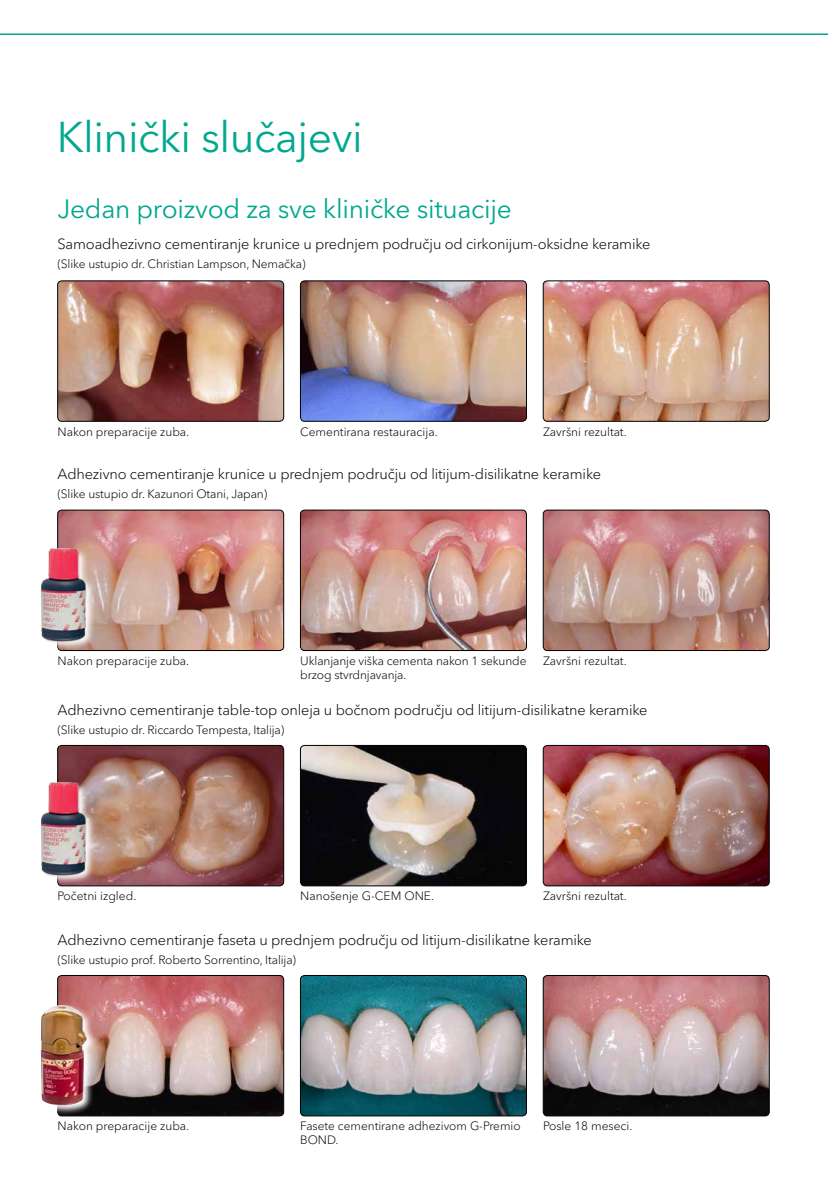
<style>
.page{position:relative;width:828px;height:1191px;background:#fff}
.page>*{position:absolute;margin:0;border:0;box-sizing:border-box;transform-origin:0 0}
.t1{font:42.6px "Avenir Next Cyr";letter-spacing:-.01em;color:#00a88e}
.t2{font:26.2px "Avenir Next Cyr";letter-spacing:-.01em;color:#00a88e}
.t3{font:300 14.6px "Avenir Next Cyr";letter-spacing:-.01em;color:#000}
.t4{font:300 12px "Avenir Next Cyr";letter-spacing:-.01em;color:#000}
</style>
<div class="page">
<img style="left:58px;top:281px;width:226px;height:140px">
<div style="left:57px;top:281px;width:227px;height:140px;border:1px solid #000;border-radius:4px"></div>
<img style="left:300px;top:281px;width:226px;height:140px">
<div style="left:300px;top:281px;width:226px;height:140px;border:1px solid #000;border-radius:4px"></div>
<img style="left:543px;top:281px;width:226px;height:140px">
<div style="left:543px;top:281px;width:226px;height:140px;border:1px solid #000;border-radius:4px"></div>
<img style="left:58px;top:975px;width:226px;height:141px">
<div style="left:57px;top:975px;width:227px;height:141px;border:1px solid #000;border-radius:4px"></div>
<img style="left:300px;top:975px;width:226px;height:141px">
<div style="left:300px;top:975px;width:226px;height:141px;border:1px solid #000;border-radius:4px"></div>
<img style="left:543px;top:975px;width:226px;height:141px">
<div style="left:543px;top:975px;width:226px;height:141px;border:1px solid #000;border-radius:4px"></div>
<svg style="left:40px;top:1003px;width:56px;height:112px"></svg>
<img style="left:41px;top:1005px;width:46px;height:100px">
<img style="left:58px;top:510px;width:226px;height:140px">
<div style="left:57px;top:510px;width:227px;height:140px;border:1px solid #000;border-radius:4px"></div>
<img style="left:300px;top:510px;width:226px;height:140px">
<div style="left:300px;top:510px;width:226px;height:140px;border:1px solid #000;border-radius:4px"></div>
<img style="left:543px;top:510px;width:226px;height:140px">
<div style="left:543px;top:510px;width:226px;height:140px;border:1px solid #000;border-radius:4px"></div>
<img style="left:40px;top:538px;width:66px;height:113px">
<img style="left:59px;top:745px;width:225px;height:141px">
<div style="left:57px;top:745px;width:227px;height:141px;border:1px solid #000;border-radius:4px"></div>
<img style="left:300px;top:745px;width:226px;height:141px">
<div style="left:300px;top:745px;width:226px;height:141px;border:1px solid #000;border-radius:4px"></div>
<img style="left:543px;top:745px;width:226px;height:141px">
<div style="left:543px;top:745px;width:226px;height:141px;border:1px solid #000;border-radius:4px"></div>
<img style="left:40px;top:773px;width:66px;height:114px">
<svg style="left:0;top:33px;width:828px;height:2px;background:#3fbda9"></svg>
<h1 class="t1" style="left:57px;top:112px;width:308px">Klinički slučajevi</h1>
<h2 class="t2" style="left:57px;top:193px;width:456px">Jedan proizvod za sve kliničke situacije</h2>
<p class="t3" style="left:57px;top:235px;width:594px">Samoadhezivno cementiranje krunice u prednjem području od cirkonijum-oksidne keramike</p>
<p class="t4" style="left:57px;top:256px;width:250px">(Slike ustupio dr. Christian Lampson, Nemačka)</p>
<p class="t4" style="left:57px;top:424px;width:133px">Nakon preparacije zuba.</p>
<p class="t4" style="left:300px;top:424px;width:139px">Cementirana restauracija.</p>
<p class="t4" style="left:543px;top:424px;width:85px">Završni rezultat.</p>
<p class="t3" style="left:57px;top:465px;width:545px">Adhezivno cementiranje krunice u prednjem području od litijum-disilikatne keramike</p>
<p class="t4" style="left:57px;top:487px;width:211px">(Slike ustupio dr. Kazunori Otani, Japan)</p>
<p class="t4" style="left:57px;top:653px;width:133px">Nakon preparacije zuba.</p>
<p class="t4" style="left:300px;top:653px;width:228px">Uklanjanje viška cementa nakon 1 sekunde</p>
<p class="t4" style="left:543px;top:653px;width:85px">Završni rezultat.</p>
<p class="t4" style="left:300px;top:667px;width:108px">brzog stvrdnjavanja.</p>
<p class="t3" style="left:57px;top:701px;width:591px">Adhezivno cementiranje table-top onleja u bočnom području od litijum-disilikatne keramike</p>
<p class="t4" style="left:57px;top:722px;width:228px">(Slike ustupio dr. Riccardo Tempesta, Italija)</p>
<p class="t4" style="left:57px;top:889px;width:80px">Početni izgled.</p>
<p class="t4" style="left:300px;top:889px;width:135px">Nanošenje G-CEM ONE.</p>
<p class="t4" style="left:543px;top:889px;width:85px">Završni rezultat.</p>
<p class="t3" style="left:57px;top:931px;width:536px">Adhezivno cementiranje faseta u prednjem području od litijum-disilikatne keramike</p>
<p class="t4" style="left:57px;top:952px;width:240px">(Slike ustupio prof. Roberto Sorrentino, Italija)</p>
<p class="t4" style="left:57px;top:1119px;width:133px">Nakon preparacije zuba.</p>
<p class="t4" style="left:300px;top:1119px;width:222px">Fasete cementirane adhezivom G-Premio</p>
<p class="t4" style="left:543px;top:1119px;width:91px">Posle 18 meseci.</p>
<p class="t4" style="left:300px;top:1133px;width:40px">BOND.</p>
</div>
